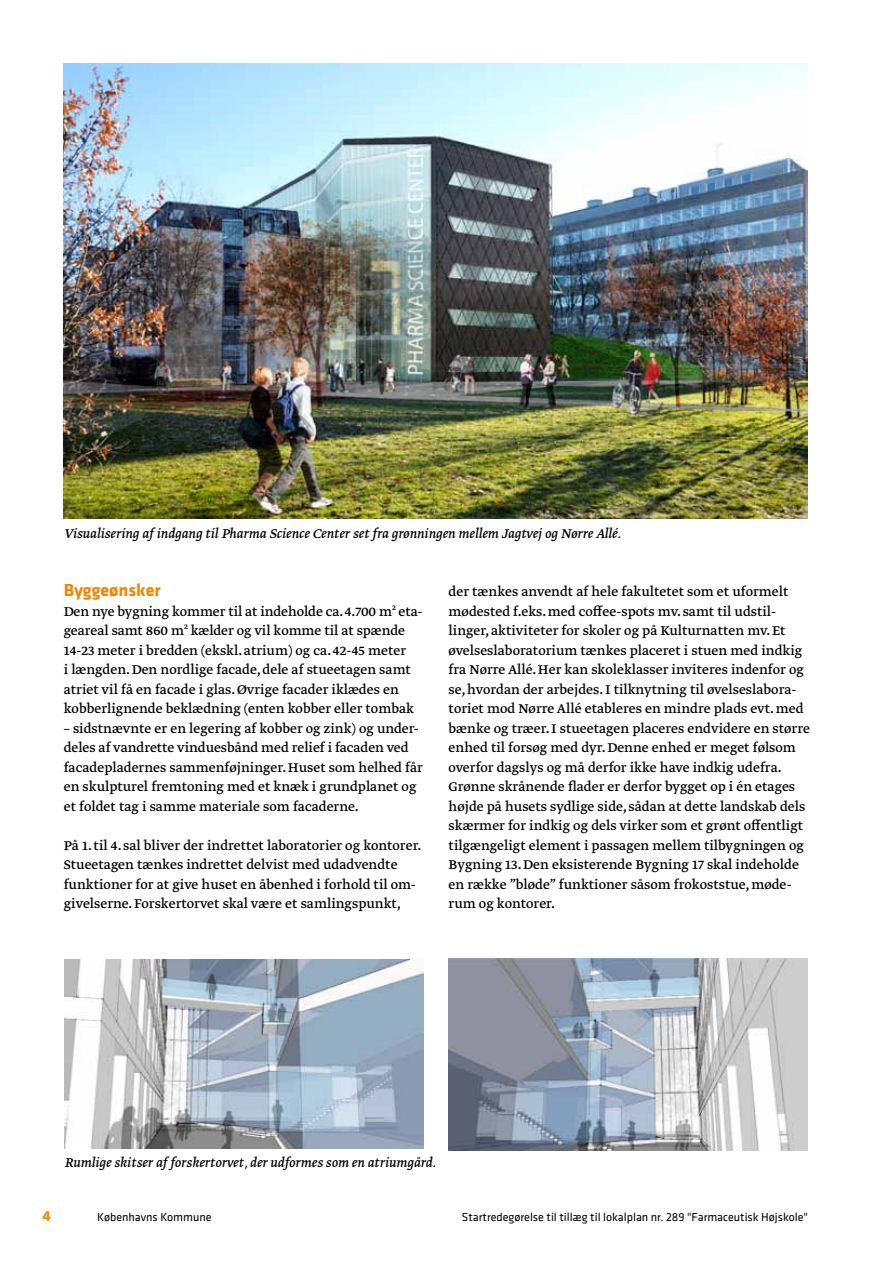
<style>
.page{position:relative;width:893px;height:1263px;background:#fff}
.page>*{position:absolute;margin:0;border:0;box-sizing:border-box;transform-origin:0 0}
.t1{font:700 18px "Klavika";color:#f18700}
.t2{font:15px/19.5px "Greta Text";color:#000}
.t3{font:italic 15px "Greta Text";color:#000}
.t4{font:700 15px "Klavika";color:#f18700}
.t5{font:12px "Klavika";color:#000}
</style>
<div class="page">
<img style="left:64px;top:64px;width:744px;height:455px">
<img style="left:65px;top:960px;width:358px;height:188px">
<img style="left:448px;top:959px;width:359px;height:191px">
<p class="t3" style="left:65px;top:527px;width:558px">Visualisering af indgang til Pharma Science Center set fra grønningen mellem Jagtvej og Nørre Allé.</p>
<p class="t1" style="left:64px;top:582px;width:98px">Byggeønsker</p>
<p class="t2" style="left:64px;top:602px;width:360px">Den nye bygning kommer til at indeholde ca. 4.700 m² eta&shy;geareal samt 860 m² kælder og vil komme til at spænde 14-23 meter i bredden (ekskl. atrium) og ca. 42-45 meter<br>i længden. Den nordlige facade, dele af stueetagen samt atriet vil få en facade i glas. Øvrige facader iklædes en kobberlignende beklædning (enten kobber eller tombak</p>
<p class="t2" style="left:64px;top:719px;width:361px">– sidstnævnte er en legering af kobber og zink) og under&shy;deles af vandrette vinduesbånd med relief i facaden ved facadepladernes sammenføjninger. Huset som helhed får en skulpturel fremtoning med et knæk i grundplanet og et foldet tag i samme materiale som facaderne.</p>
<p class="t2" style="left:64px;top:836px;width:359px">På 1. til 4. sal bliver der indrettet laboratorier og kontorer.<br>Stueetagen tænkes indrettet delvist med udadvendte funktioner for at give huset en åbenhed i forhold til om&shy;givelserne. Forskertorvet skal være et samlingspunkt,</p>
<p class="t2" style="left:449px;top:583px;width:363px">der tænkes anvendt af hele fakultetet som et uformelt mødested f.eks. med coffee-spots mv. samt til udstil&shy;linger, aktiviteter for skoler og på Kulturnatten mv. Et øvelseslaboratorium tænkes placeret i stuen med indkig fra Nørre Allé. Her kan skoleklasser inviteres indenfor og se, hvordan der arbejdes. I tilknytning til øvelseslabora&shy;toriet mod Nørre Allé etableres en mindre plads evt. med bænke og træer. I stueetagen placeres endvidere en større enhed til forsøg med dyr. Denne enhed er meget følsom overfor dagslys og må derfor ikke have indkig udefra.<br>Grønne skrånende flader er derfor bygget op i én etages højde på husets sydlige side, sådan at dette landskab dels skærmer for indkig og dels virker som et grønt offentligt tilgængeligt element i passagen mellem tilbygningen og Bygning 13. Den eksisterende Bygning 17 skal indeholde en række ”bløde” funktioner såsom frokoststue, møde&shy;rum og kontorer.</p>
<p class="t3" style="left:65px;top:1157px;width:373px">Rumlige skitser af forskertorvet, der udformes som en atriumgård.</p>
<p class="t4" style="left:43px;top:1210px;width:10px">4</p>
<p class="t5" style="left:97px;top:1212px;width:116px">Københavns Kommune</p>
<p class="t5" style="left:462px;top:1212px;width:348px">Startredegørelse til tillæg til lokalplan nr. 289 "Farmaceutisk Højskole"</p>
</div>
